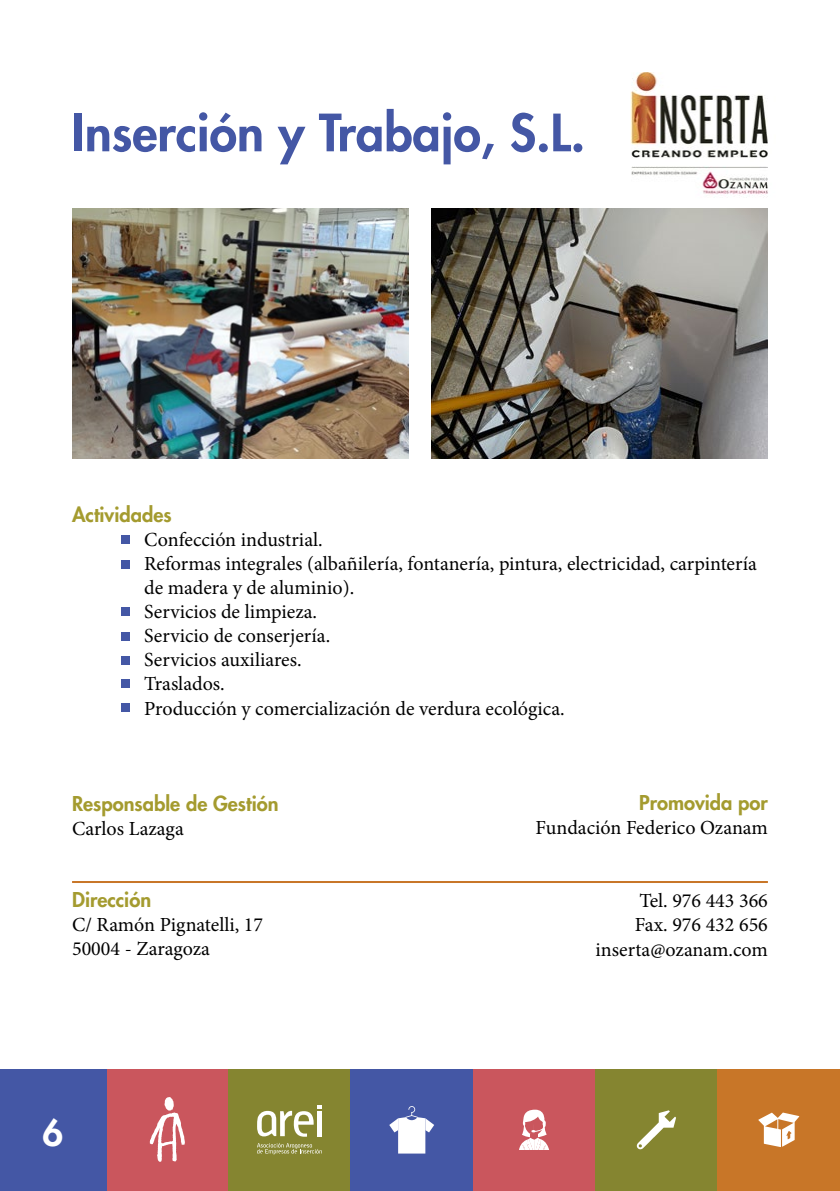
<style>
.page{position:relative;width:840px;height:1191px;background:#fff}
.page>*{position:absolute;margin:0;border:0;box-sizing:border-box;transform-origin:0 0}
.t1{font:800 50px "Futura";color:#4457a5}
.t2{font:800 36px "Futura";color:#fff}
.t3{font:20px/24px "Minion Pro";color:#000}
.t4{font:800 20px "Futura";color:#a49b2f}
</style>
<div class="page">
<div style="left:106px;top:1069px;width:122px;height:122px;background:#ca565d"></div>
<div style="left:228px;top:1069px;width:122px;height:122px;background:#858530"></div>
<div style="left:472px;top:1069px;width:123px;height:122px;background:#ca565d"></div>
<div style="left:595px;top:1069px;width:122px;height:122px;background:#858530"></div>
<div style="left:350px;top:1069px;width:122px;height:122px;background:#4457a5"></div>
<div style="left:717px;top:1069px;width:122px;height:122px;background:#c87628"></div>
<svg style="left:150px;top:1097px;width:35px;height:64px"></svg>
<svg style="left:257px;top:1105px;width:64px;height:31px"></svg>
<svg style="left:257px;top:1143px;width:64px;height:11px"></svg>
<svg style="left:389px;top:1106px;width:45px;height:47px"></svg>
<svg style="left:636px;top:1110px;width:39px;height:39px"></svg>
<svg style="left:758px;top:1112px;width:40px;height:35px"></svg>
<svg style="left:519px;top:1109px;width:30px;height:41px"></svg>
<div style="left:0;top:1069px;width:106px;height:122px;background:#4457a5"></div>
<img style="left:615px;top:72px;width:153px;height:138px">
<img style="left:72px;top:209px;width:336px;height:249px">
<img style="left:431px;top:209px;width:336px;height:249px">
<div style="left:121px;top:535px;width:8px;height:9px;background:#4457a5"></div>
<div style="left:121px;top:560px;width:8px;height:8px;background:#4457a5"></div>
<div style="left:121px;top:632px;width:8px;height:8px;background:#4457a5"></div>
<div style="left:121px;top:656px;width:8px;height:9px;background:#4457a5"></div>
<div style="left:121px;top:679px;width:8px;height:8px;background:#4457a5"></div>
<div style="left:121px;top:607px;width:8px;height:9px;background:#4457a5"></div>
<hr style="left:72px;top:881px;width:695px;height:2px;background:#c87628">
<div style="left:121px;top:703px;width:8px;height:9px;background:#4457a5"></div>
<h1 class="t1" style="left:72px;top:101px;width:514px">Inserción y Trabajo, S.L.</h1>
<p class="t4" style="left:72px;top:502px;width:101px">Actividades</p>
<p class="t3" style="left:144px;top:528px;width:614px">Confección industrial.<br>Reformas integrales (albañilería, fontanería, pintura, electricidad, carpintería de madera y de aluminio).<br>Servicios de limpieza.<br>Servicio de conserjería.<br>Servicios auxiliares.<br>Traslados.<br>Producción y comercialización de verdura ecológica.</p>
<p class="t4" style="left:72px;top:790px;width:208px">Responsable de Gestión</p>
<p class="t3" style="left:72px;top:816px;width:113px">Carlos Lazaga</p>
<p class="t4" style="left:72px;top:886px;width:80px">Dirección</p>
<p class="t3" style="left:72px;top:912px;width:192px">C/ Ramón Pignatelli, 17<br>50004 - Zaragoza</p>
<p class="t4" style="left:638px;top:790px;width:130px">Promovida por</p>
<p class="t3" style="left:535px;top:815px;width:234px">Fundación Federico Ozanam</p>
<p class="t3" style="left:595px;top:889px;width:174px;text-align:right">Tel. 976 443 366<br>Fax. 976 432 656 inserta@ozanam.com</p>
<h2 class="t2" style="left:43px;top:1109px;width:22px">6</h2>
</div>
